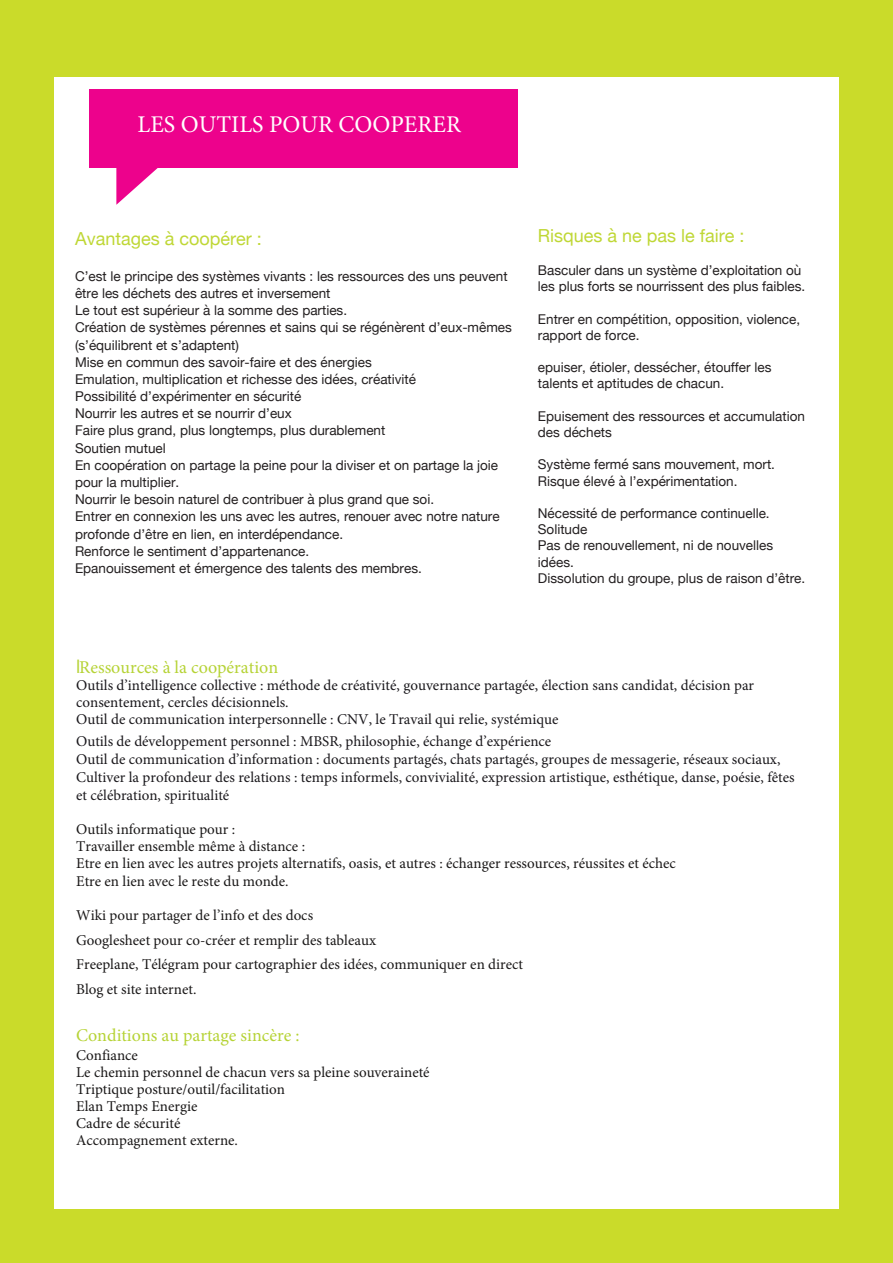
<style>
.page{position:relative;width:893px;height:1263px;background:#cadb2a}
.page>*{position:absolute;margin:0;border:0;box-sizing:border-box;transform-origin:0 0}
.t1{font:24px "Minion Pro";color:#fff}
.t2{font:18px "Minion Pro";color:#b6d336}
.t3{font:18px "Helvetica Neue";color:#bfd735}
.t4{font:15px/18px "Minion Pro";color:#1a181c}
.t5{font:15px/17.1px "Minion Pro";color:#1a1818}
.t6{font:13.5px/17.2px "Helvetica Neue";color:#231f20}
.s1{font-family:"Chalet London Nineteen Sixty"}
</style>
<div class="page">
<div style="left:54px;top:78px;width:785px;height:1131px;background:#fff"></div>
<div style="left:89px;top:89px;width:428px;height:78px;background:#ed028c"></div>
<svg style="left:116px;top:167px;width:43px;height:38px"></svg>
<h1 class="t1" style="left:137px;top:108px;width:325px">LES OUTILS POUR COOPERER</h1>
<h2 class="t3" style="left:75px;top:226px;width:188px">Avantages à coopérer :</h2>
<p class="t6" style="left:75px;top:268px;width:438px">C’est le principe des systèmes vivants : les ressources des uns peuvent être les déchets des autres et inversement<br>Le tout est supérieur à la somme des parties.<br>Création de systèmes pérennes et sains qui se régénèrent d’eux-mêmes (s’équilibrent et s’adaptent)<br>Mise en commun des savoir-faire et des énergies<br>Emulation, multiplication et richesse des idées, créativité<br>Possibilité d’expérimenter en sécurité<br>Nourrir les autres et se nourrir d’eux<br>Faire plus grand, plus longtemps, plus durablement<br>Soutien mutuel<br>En coopération on partage la peine pour la diviser et on partage la joie pour la multiplier.<br>Nourrir le besoin naturel de contribuer à plus grand que soi.<br>Entrer en connexion les uns avec les autres, renouer avec notre nature profonde d’être en lien, en interdépendance.<br>Renforce le sentiment d’appartenance.<br>Epanouissement et émergence des talents des membres.</p>
<h2 class="t3" style="left:538px;top:222px;width:208px">Risques à ne pas le faire :</h2>
<p class="t6" style="left:538px;top:263px;width:269px;line-height:16.2px">Basculer dans un système d’exploitation où les plus forts se nourrissent des plus faibles.</p>
<p class="t6" style="left:538px;top:311px;width:264px;line-height:16.2px">Entrer en compétition, opposition, violence, rapport de force.</p>
<p class="t6" style="left:538px;top:360px;width:235px;line-height:16.2px">epuiser, étioler, dessécher, étouffer les talents et aptitudes de chacun.</p>
<p class="t6" style="left:538px;top:409px;width:269px;line-height:16.2px">Epuisement des ressources et accumulation des déchets</p>
<p class="t6" style="left:538px;top:457px;width:239px;line-height:16.2px">Système fermé sans mouvement, mort.<br>Risque élevé à l’expérimentation.</p>
<p class="t6" style="left:538px;top:506px;width:269px;line-height:16.2px">Nécessité de performance continuelle.<br>Solitude<br>Pas de renouvellement, ni de nouvelles idées.<br>Dissolution du groupe, plus de raison d’être.</p>
<h2 class="t2" style="left:76px;top:655px;width:203px"><span class="s1">l</span>Ressources à la coopération</h2>
<p class="t4" style="left:76px;top:677px;width:679px;line-height:17.1px">Outils d’intelligence collective : méthode de créativité, gouvernance partagée, élection sans candidat, décision par consentement, cercles décisionnels.<br>Outil de communication interpersonnelle : CNV, le Travail qui relie, systémique</p>
<p class="t4" style="left:76px;top:732px;width:720px">Outils de développement personnel : MBSR, philosophie, échange d’expérience<br>Outil de communication d’information : documents partagés, chats partagés, groupes de messagerie, réseaux sociaux, Cultiver la profondeur des relations : temps informels, convivialité, expression artistique, esthétique, danse, poésie, fêtes et célébration, spiritualité</p>
<p class="t5" style="left:76px;top:821px;width:601px">Outils informatique pour :<br>Travailler ensemble même à distance :<br>Etre en lien avec les autres projets alternatifs, oasis, et autres : échanger ressources, réussites et échec Etre en lien avec le reste du monde.</p>
<p class="t5" style="left:76px;top:903px;width:448px;line-height:24.6px">Wiki pour partager de l’info et des docs<br>Googlesheet pour co-créer et remplir des tableaux<br>Freeplane, Télégram pour cartographier des idées, communiquer en direct Blog et site internet.</p>
<h2 class="t2" style="left:76px;top:1023px;width:225px">Conditions au partage sincère :</h2>
<p class="t5" style="left:76px;top:1046px;width:355px">Confiance<br>Le chemin personnel de chacun vers sa pleine souveraineté<br>Triptique posture/outil/facilitation<br>Elan Temps Energie<br>Cadre de sécurité<br>Accompagnement externe.</p>
</div>
